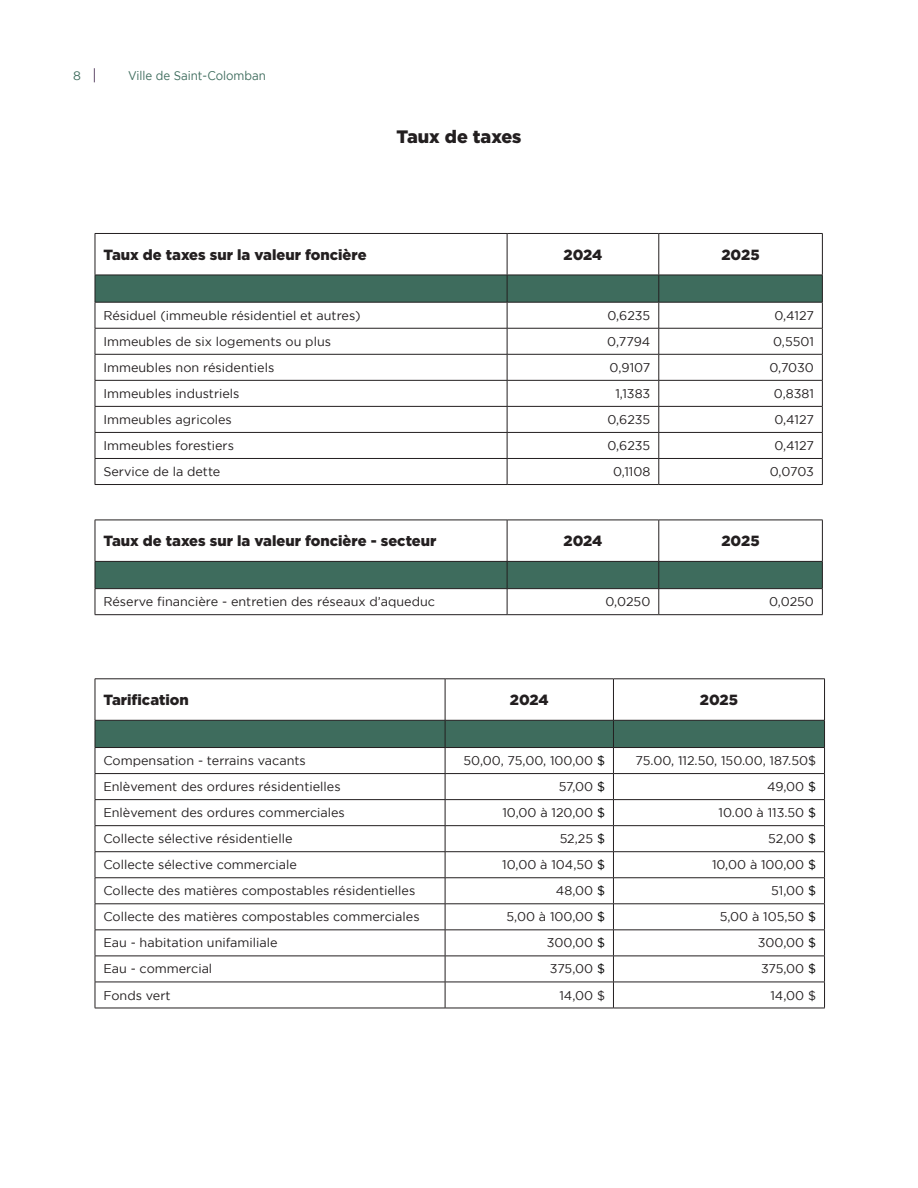
<style>
.page{position:relative;width:918px;height:1188px;background:#fff}
.page>*{position:absolute;margin:0;border:0;box-sizing:border-box;transform-origin:0 0}
.t1{font:900 18px "Gotham";color:#231f20}
.t2{font:900 14.7px "Gotham";color:#231f20}
.t3{font:12.6px "Gotham";color:#231f20}
.t4{font:12.45px "Gotham";color:#3e6c5d;scale:.92 1}
.t5{font:12.45px "Gotham";color:#3e6c5d}
.s1{color:#000}
</style>
<div class="page">
<svg style="left:94px;top:68px;width:1px;height:14px"></svg>
<hr style="left:95px;top:233px;width:412px;height:1px;background:#231f20">
<hr style="left:95px;top:234px;width:1px;height:41px;background:#231f20">
<hr style="left:507px;top:233px;width:152px;height:1px;background:#231f20">
<hr style="left:507px;top:234px;width:1px;height:41px;background:#231f20">
<hr style="left:659px;top:233px;width:164px;height:1px;background:#231f20">
<hr style="left:659px;top:234px;width:1px;height:41px;background:#231f20">
<hr style="left:822px;top:234px;width:1px;height:41px;background:#231f20">
<hr style="left:95px;top:484px;width:412px;height:1px;background:#231f20">
<hr style="left:507px;top:484px;width:152px;height:1px;background:#231f20">
<hr style="left:659px;top:484px;width:164px;height:1px;background:#231f20">
<svg style="left:95px;top:275px;width:728px;height:209px"></svg>
<hr style="left:659px;top:302px;width:164px;height:1px;background:#231f20">
<hr style="left:95px;top:679px;width:350px;height:1px;background:#231f20">
<hr style="left:95px;top:679px;width:1px;height:41px;background:#231f20">
<hr style="left:445px;top:679px;width:168px;height:1px;background:#231f20">
<hr style="left:445px;top:679px;width:1px;height:41px;background:#231f20">
<hr style="left:613px;top:679px;width:212px;height:1px;background:#231f20">
<hr style="left:613px;top:679px;width:1px;height:41px;background:#231f20">
<hr style="left:824px;top:679px;width:1px;height:41px;background:#231f20">
<hr style="left:95px;top:1008px;width:350px;height:1px;background:#231f20">
<hr style="left:445px;top:1008px;width:168px;height:1px;background:#231f20">
<hr style="left:613px;top:1008px;width:212px;height:1px;background:#231f20">
<svg style="left:95px;top:720px;width:730px;height:288px"></svg>
<hr style="left:613px;top:747px;width:212px;height:1px;background:#231f20">
<hr style="left:95px;top:520px;width:412px;height:1px;background:#231f20">
<hr style="left:95px;top:520px;width:1px;height:41px;background:#231f20">
<hr style="left:507px;top:520px;width:152px;height:1px;background:#231f20">
<hr style="left:507px;top:520px;width:1px;height:41px;background:#231f20">
<hr style="left:659px;top:520px;width:164px;height:1px;background:#231f20">
<hr style="left:659px;top:520px;width:1px;height:41px;background:#231f20">
<hr style="left:822px;top:520px;width:1px;height:41px;background:#231f20">
<hr style="left:95px;top:614px;width:412px;height:1px;background:#231f20">
<hr style="left:507px;top:614px;width:152px;height:1px;background:#231f20">
<hr style="left:659px;top:614px;width:164px;height:1px;background:#231f20">
<svg style="left:95px;top:561px;width:728px;height:53px"></svg>
<hr style="left:659px;top:588px;width:164px;height:1px;background:#231f20">
<p class="t5" style="left:73px;top:69px;width:9px">8</p>
<p class="t4" style="left:128px;top:69px;width:151px">Ville de Saint-Colomban</p>
<h1 class="t1" style="left:396px;top:126px;width:127px">Taux de taxes</h1>
<p class="t2" style="left:103px;top:246px;width:265px">Taux de taxes sur la valeur foncière</p>
<p class="t2" style="left:563px;top:246px;width:40px">2024</p>
<p class="t2" style="left:721px;top:246px;width:40px">2025</p>
<p class="t3" style="left:103px;top:308px;width:259px">Résiduel (immeuble résidentiel et autres)</p>
<p class="t3" style="left:607px;top:308px;width:44px">0,6235</p>
<p class="t3" style="left:774px;top:308px;width:41px">0,4127</p>
<p class="t3" style="left:103px;top:334px;width:229px">Immeubles de six logements ou plus</p>
<p class="t3" style="left:607px;top:334px;width:45px">0,7794</p>
<p class="t3" style="left:773px;top:334px;width:42px">0,5501</p>
<p class="t3" style="left:103px;top:360px;width:172px">Immeubles non résidentiels</p>
<p class="t3" style="left:610px;top:360px;width:42px">0,9107</p>
<p class="t3" style="left:769px;top:360px;width:46px">0,7030</p>
<p class="t3" style="left:103px;top:387px;width:138px">Immeubles industriels</p>
<p class="t3" style="left:615px;top:387px;width:36px">1,1383</p>
<p class="t3" style="left:774px;top:387px;width:42px">0,8381</p>
<p class="t3" style="left:103px;top:413px;width:130px">Immeubles agricoles</p>
<p class="t3" style="left:607px;top:413px;width:44px">0,6235</p>
<p class="t3" style="left:774px;top:413px;width:41px">0,4127</p>
<p class="t3" style="left:103px;top:439px;width:132px">Immeubles forestiers</p>
<p class="t3" style="left:607px;top:439px;width:44px">0,6235</p>
<p class="t3" style="left:774px;top:439px;width:41px">0,4127</p>
<p class="t3" style="left:103px;top:465px;width:119px">Service de la dette</p>
<p class="t3" style="left:613px;top:465px;width:39px">0,1108</p>
<p class="t3" style="left:770px;top:465px;width:46px">0,0703</p>
<p class="t2" style="left:103px;top:532px;width:334px">Taux de taxes sur la valeur foncière - secteur</p>
<p class="t2" style="left:563px;top:532px;width:40px">2024</p>
<p class="t2" style="left:721px;top:532px;width:40px">2025</p>
<p class="t3" style="left:103px;top:595px;width:333px">Réserve financière - entretien des réseaux d’aqueduc</p>
<p class="t3" style="left:606px;top:595px;width:46px">0,0250</p>
<p class="t3" style="left:769px;top:595px;width:46px">0,0250</p>
<p class="t2" style="left:103px;top:691px;width:87px">Tarification</p>
<p class="t2" style="left:510px;top:691px;width:40px">2024</p>
<p class="t2" style="left:700px;top:691px;width:40px">2025</p>
<p class="t3" style="left:103px;top:754px;width:204px">Compensation - terrains vacants</p>
<p class="t3" style="left:464px;top:754px;width:143px">50,00, 75,00, 100,00 <span class="s1">$</span></p>
<p class="t3" style="left:636px;top:754px;width:182px">75.00, 112.50, 150.00, 187.50$</p>
<p class="t3" style="left:103px;top:780px;width:239px">Enlèvement des ordures résidentielles</p>
<p class="t3" style="left:559px;top:780px;width:48px">57,00 <span class="s1">$</span></p>
<p class="t3" style="left:767px;top:780px;width:51px">49,00 <span class="s1">$</span></p>
<p class="t3" style="left:103px;top:806px;width:243px">Enlèvement des ordures commerciales</p>
<p class="t3" style="left:502px;top:806px;width:104px">10,00 à 120,00 <span class="s1">$</span></p>
<p class="t3" style="left:719px;top:806px;width:99px">10.00 à 113.50 <span class="s1">$</span></p>
<p class="t3" style="left:103px;top:832px;width:191px">Collecte sélective résidentielle</p>
<p class="t3" style="left:560px;top:832px;width:47px">52,25 <span class="s1">$</span></p>
<p class="t3" style="left:768px;top:832px;width:49px">52,00 <span class="s1">$</span></p>
<p class="t3" style="left:103px;top:858px;width:195px">Collecte sélective commerciale</p>
<p class="t3" style="left:502px;top:858px;width:104px">10,00 à 104,50 <span class="s1">$</span></p>
<p class="t3" style="left:712px;top:858px;width:106px">10,00 à 100,00 <span class="s1">$</span></p>
<p class="t3" style="left:103px;top:884px;width:313px">Collecte des matières compostables résidentielles</p>
<p class="t3" style="left:556px;top:884px;width:51px">48,00 <span class="s1">$</span></p>
<p class="t3" style="left:771px;top:884px;width:46px">51,00 <span class="s1">$</span></p>
<p class="t3" style="left:103px;top:910px;width:318px">Collecte des matières compostables commerciales</p>
<p class="t3" style="left:507px;top:910px;width:100px">5,00 à 100,00 <span class="s1">$</span></p>
<p class="t3" style="left:720px;top:910px;width:98px">5,00 à 105,50 <span class="s1">$</span></p>
<p class="t3" style="left:103px;top:936px;width:176px">Eau - habitation unifamiliale</p>
<p class="t3" style="left:547px;top:936px;width:60px">300,00 <span class="s1">$</span></p>
<p class="t3" style="left:758px;top:936px;width:60px">300,00 <span class="s1">$</span></p>
<p class="t3" style="left:103px;top:962px;width:110px">Eau - commercial</p>
<p class="t3" style="left:550px;top:962px;width:57px">375,00 <span class="s1">$</span></p>
<p class="t3" style="left:761px;top:962px;width:57px">375,00 <span class="s1">$</span></p>
<p class="t3" style="left:103px;top:988px;width:69px">Fonds vert</p>
<p class="t3" style="left:559px;top:988px;width:47px">14,00 $</p>
<p class="t3" style="left:770px;top:988px;width:47px">14,00 $</p>
</div>
